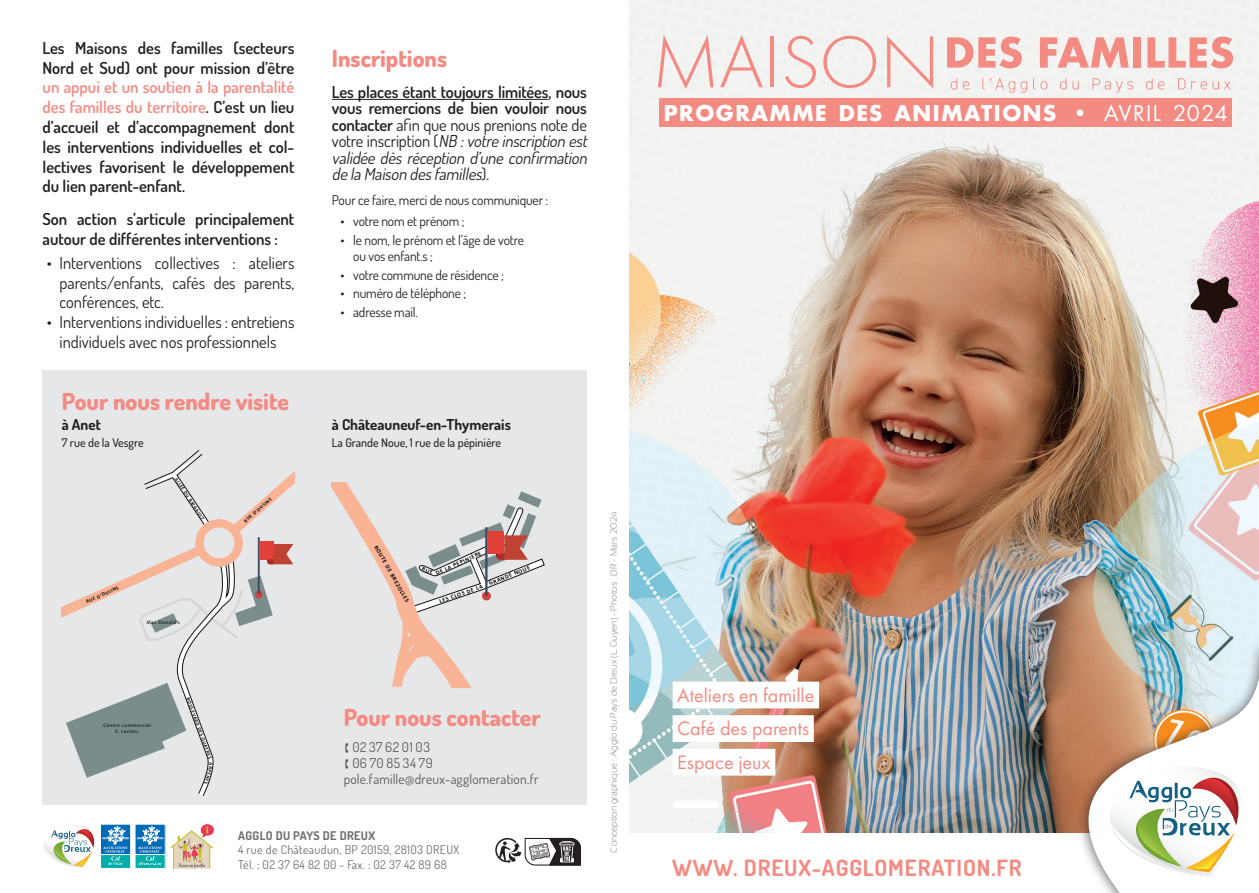
<style>
.page{position:relative;width:1259px;height:893px;background:#fff}
.page>*{position:absolute;margin:0;border:0;box-sizing:border-box;transform-origin:0 0}
.t1{font:700 24px "Futura PT";letter-spacing:.04em;color:#fff}
.t2{font:800 23.4px "Dosis";color:#f48b83}
.t3{font:700 22.5px "Dosis";letter-spacing:.04em;color:#f48b83}
.t4{font:20.1px/33.6px "Futura PT";color:#f48b83}
.t5{font:600 16.5px/19.8px "Dosis";color:#231f20}
.t6{font:italic 16.5px/16.5px "Dosis";color:#231f20}
.t7{font:16.5px/19.8px "Dosis";color:#231f20;text-align:justify}
.t8{font:700 15px "Dosis";color:#231f20}
.t9{font:13.5px/16.5px "Dosis";letter-spacing:-.01em;color:#231f20}
.t10{font:13.5px "Dosis";letter-spacing:.015em;color:#57585a}
.t11{font:12px/14.4px "Dosis";letter-spacing:.03em;color:#6c6d70}
.t12{font:500 12px "Dosis";color:#231f20}
.t13{font:700 12px "Dosis";letter-spacing:.03em;color:#6c6d70}
.t14{font:300 9px "Sansation";color:#808285}
.t15{font:700 6px "Calibri";color:#000001}
.t16{font:700 4.95px "Calibri";color:#000001}
.t17{font:300 4.95px/6px "Calibri";letter-spacing:.1em;color:#000001;text-align:center}
.s1{color:#f48b83}
.s2{font-weight:600;font-style:normal}
.s3{font-style:normal}
.s4{font-weight:400}
</style>
<div class="page">
<div style="left:43px;top:370px;width:544px;height:434px;background:#e6e7e9"></div>
<img style="left:629px;top:0;width:630px;height:833px">
<div style="left:659px;top:98px;width:573px;height:28px;background:#f48b83"></div>
<div style="left:1075px;top:636px;width:184px;height:257px;background:#231f20;opacity:.75"></div>
<svg style="left:1057px;top:647px;width:202px;height:246px"></svg>
<svg style="left:1103px;top:766px;width:145px;height:111px"></svg>
<div style="left:672px;top:682px;width:147px;height:26px;background:#fff"></div>
<div style="left:672px;top:715px;width:142px;height:27px;background:#fff"></div>
<div style="left:672px;top:749px;width:103px;height:27px;background:#fff"></div>
<div style="left:676px;top:800px;width:39px;height:8px;background:#fff"></div>
<hr style="left:332px;top:99px;width:216px;height:1px;background:#231f20">
<svg style="left:658px;top:35px;width:55px;height:54px"></svg>
<svg style="left:720px;top:35px;width:42px;height:52px"></svg>
<hr style="left:770px;top:36px;width:4px;height:51px;background:#f48b83">
<svg style="left:785px;top:36px;width:31px;height:52px"></svg>
<svg style="left:823px;top:36px;width:53px;height:52px"></svg>
<svg style="left:887px;top:36px;width:46px;height:53px"></svg>
<svg style="left:947px;top:37px;width:75px;height:31px"></svg>
<svg style="left:1040px;top:37px;width:88px;height:31px"></svg>
<div style="left:1133px;top:37px;width:8px;height:31px;background:#f48b83"></div>
<svg style="left:1147px;top:37px;width:86px;height:31px"></svg>
<svg style="left:950px;top:78px;width:19px;height:12px"></svg>
<svg style="left:982px;top:78px;width:45px;height:15px"></svg>
<svg style="left:1033px;top:78px;width:14px;height:12px"></svg>
<svg style="left:1060px;top:78px;width:6px;height:12px"></svg>
<svg style="left:1072px;top:81px;width:6px;height:9px"></svg>
<svg style="left:1092px;top:78px;width:41px;height:15px"></svg>
<svg style="left:1146px;top:78px;width:6px;height:12px"></svg>
<svg style="left:1158px;top:81px;width:6px;height:9px"></svg>
<svg style="left:1178px;top:78px;width:7px;height:11px"></svg>
<svg style="left:1191px;top:81px;width:39px;height:9px"></svg>
<div style="left:100px;top:840px;width:31px;height:28px;border:1px solid #fff"></div>
<div style="left:100px;top:824px;width:31px;height:31px;border:1px solid #fff"></div>
<svg style="left:135px;top:840px;width:30px;height:28px"></svg>
<svg style="left:137px;top:826px;width:26px;height:39px"></svg>
<svg style="left:44px;top:824px;width:85px;height:44px"></svg>
<img style="left:170px;top:824px;width:44px;height:44px">
<svg style="left:495px;top:837px;width:86px;height:29px"></svg>
<svg style="left:332px;top:483px;width:212px;height:205px"></svg>
<svg style="left:62px;top:450px;width:232px;height:346px"></svg>
<p class="t5" style="left:43px;top:37px;width:253px">Les Maisons des familles (secteurs<br>Nord et Sud) ont pour mission d’être</p>
<p class="t5" style="left:43px;top:77px;width:253px;text-align:justify"><span class="s1">un appui et un soutien à la parentalité des familles du territoire</span>. C’est un lieu d’accueil et d’accompagnement dont les interventions individuelles et col&shy;lectives favorisent le développement du lien parent-enfant.</p>
<p class="t5" style="left:43px;top:208px;width:253px">Son action s’articule principalement autour de différentes interventions :</p>
<p class="t7" style="left:60px;top:252px;width:236px;text-indent:-13px">• Interventions collectives : ateliers parents/enfants, cafés des parents, conférences, etc.</p>
<p class="t7" style="left:47px;top:312px;width:249px;text-align:center">• Interventions individuelles : entretiens individuels avec nos professionnels</p>
<h2 class="t2" style="left:62px;top:386px;width:229px">Pour nous rendre visite</h2>
<p class="t8" style="left:62px;top:414px;width:40px">à Anet</p>
<p class="t12" style="left:62px;top:434px;width:83px">7 rue de la Vesgre</p>
<p class="t16" style="left:85px;top:599px;width:37px;rotate:-25deg">RUE D’OULINS</p>
<p class="t16" style="left:179px;top:476px;width:51px;rotate:57deg">ALLÉE DU BRIGAULT</p>
<p class="t17" style="left:147px;top:619px;width:35px">Mac Donald’s</p>
<p class="t17" style="left:104px;top:723px;width:49px">Centre commercial<br>E. Leclerc</p>
<p class="t16" style="left:191px;top:696px;width:66px;rotate:70deg">BOULEVARD DES QUATRES</p>
<p class="t16" style="left:242px;top:519px;width:37px;rotate:-41deg">RUE D’OULINS</p>
<h2 class="t2" style="left:332px;top:42px;width:117px">Inscriptions</h2>
<p class="t6" style="left:332px;top:83px;width:260px"><span class="s2">Les places étant toujours limitées, nous vous remercions de bien vouloir nous contacter</span> <span class="s3">afin que nous prenions note de v o t re i n s c r i p t i o n (</span> NB :votre inscription est validée dès réception d’une confirmation de laMaison desfamilles<span class="s3">) .</span></p>
<p class="t9" style="left:332px;top:191px;width:218px">Pour ce faire, merci de nous communiquer :</p>
<p class="t9" style="left:340px;top:212px;width:126px">• votre nom et prénom ;</p>
<p class="t9" style="left:353px;top:231px;width:172px;text-indent:-13px">• le nom, le prénom et l’âge de votre ou vos enfant.s ;</p>
<p class="t9" style="left:340px;top:266px;width:165px">• votre commune de résidence ;</p>
<p class="t9" style="left:340px;top:285px;width:127px">• numéro de téléphone ;</p>
<p class="t9" style="left:340px;top:303px;width:79px">• adresse mail.</p>
<p class="t8" style="left:332px;top:414px;width:180px">à Châteauneuf-en-Thymerais</p>
<p class="t12" style="left:332px;top:434px;width:171px">La Grande Noue, 1 rue de la pépinière</p>
<p class="t15" style="left:379px;top:544px;width:65px;rotate:60deg">ROUTE DE BREZOLLES</p>
<p class="t15" style="left:434px;top:569px;width:51px;rotate:-24deg">DE LA PÉPINIÈRE</p>
<p class="t15" style="left:438px;top:597px;width:47px;rotate:-19deg">LES CLOS DE LA</p>
<p class="t15" style="left:487px;top:580px;width:45px;rotate:-22deg">GRANDE NOUE</p>
<h2 class="t2" style="left:344px;top:701px;width:198px">Pour nous contacter</h2>
<p class="t10" style="left:352px;top:737px;width:79px">02 37 62 01 03</p>
<p class="t10" style="left:352px;top:754px;width:82px">06 70 85 34 79</p>
<p class="t10" style="left:344px;top:770px;width:196px">pole.famille@dreux-agglomeration.fr</p>
<p class="t13" style="left:238px;top:827px;width:138px">AGGLO DU PAYS DE DREUX</p>
<p class="t11" style="left:238px;top:842px;width:223px">4 rue de Châteaudun, BP 20159, 28103 DREUX<br>Tél. : 02 37 64 82 00 - Fax. : 02 37 42 89 68</p>
<p class="t14" style="left:608px;top:853px;width:342px;rotate:-90deg">Conception graphique : Agglo du Pays de Dreux (L. Guyen) - Photos : DR - Mars 2024</p>
<h1 class="t1" style="left:663px;top:97px;width:565px">PROGRAMME DES ANIMATIONS <span class="s4">• AVRIL 2024</span></h1>
<p class="t4" style="left:677px;top:678px;width:139px">Ateliers en famille<br>Café des parents<br>Espace jeux</p>
<h3 class="t3" style="left:672px;top:852px;width:351px">WWW. DREUX-AGGLOMERATION.FR</h3>
</div>
